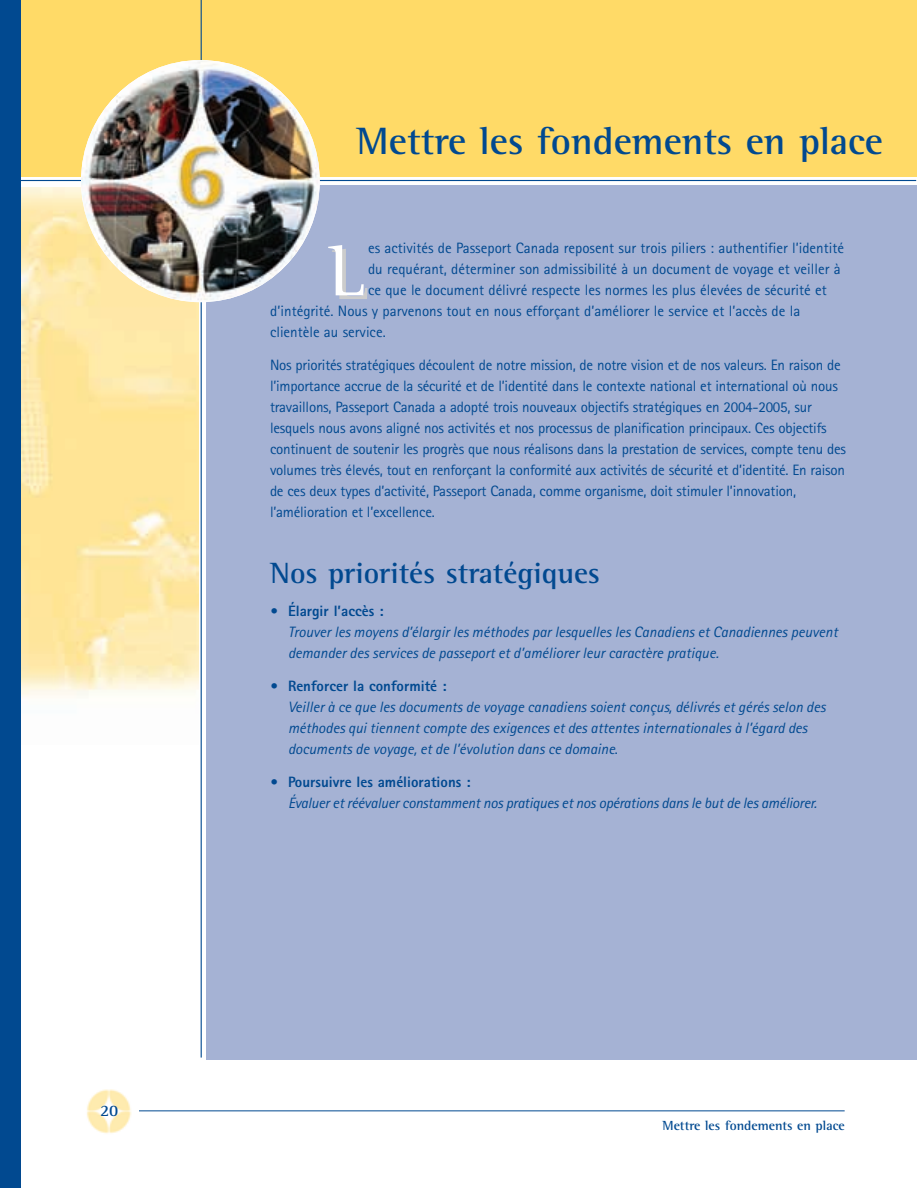
<style>
.page{position:relative;width:918px;height:1188px;background:#fff}
.page>*{position:absolute;margin:0;border:0;box-sizing:border-box;transform-origin:0 0}
.t1{font:74.7px "Rotis Semi Serif";color:#fff}
.t2{font:700 39px "Rotis Semi Serif";color:#014990}
.t3{font:700 30px "Rotis Semi Serif";color:#014990}
.t4{font:700 16.5px "Rotis Serif";color:#014990}
.t5{font:15px/21px "Rotis Sans Serif";letter-spacing:-.015em;color:#014990}
.t6{font:italic 15px/21px "Rotis Sans Serif";color:#014990}
.t7{font:800 15px "Rotis Sans Serif";color:#014990}
.t8{font:700 13.5px "Rotis Semi Serif";color:#014990}
.s1{font-style:normal}
</style>
<div class="page">
<div style="left:8px;top:0;width:909px;height:176px;background:#ffda67"></div>
<hr style="left:8px;top:180px;width:908px;height:1px;background:#014990">
<div style="left:206px;top:185px;width:711px;height:875px;background:#a5b2d4"></div>
<img style="left:20px;top:187px;width:179px;height:557px">
<hr style="left:201px;top:0;width:1px;height:1058px;background:#014990">
<hr style="left:134px;top:1110px;width:711px;height:1px;background:#014990">
<img style="left:87px;top:1089px;width:51px;height:45px">
<div style="left:0;top:0;width:20px;height:1188px;background:#014990"></div>
<img style="left:81px;top:60px;width:239px;height:242px">
<p class="t4" style="left:100px;top:1105px;width:20px">20</p>
<h2 class="t2" style="left:356px;top:127px;width:528px">Mettre les fondements en place</h2>
<h1 class="t1" style="left:328px;top:245px;width:38px">L</h1>
<p class="t5" style="left:368px;top:239px;width:478px">es activités de Passeport Canada reposent sur trois piliers : authentifier l’identité</p>
<p class="t5" style="left:368px;top:260px;width:474px">du requérant, déterminer son admissibilité à un document de voyage et veiller à</p>
<p class="t5" style="left:368px;top:281px;width:460px">ce que le document délivré respecte les normes les plus élevées de sécurité et</p>
<p class="t5" style="left:270px;top:302px;width:531px">d’intégrité. Nous y parvenons tout en nous efforçant d’améliorer le service et l’accès de la</p>
<p class="t5" style="left:270px;top:323px;width:117px">clientèle au service.</p>
<p class="t5" style="left:270px;top:356px;width:578px">Nos priorités stratégiques découlent de notre mission, de notre vision et de nos valeurs. En raison de l’importance accrue de la sécurité et de l’identité dans le contexte national et international où nous travaillons, Passeport Canada a adopté trois nouveaux objectifs stratégiques en 2004-2005, sur lesquels nous avons aligné nos activités et nos processus de planification principaux. Ces objectifs continuent de soutenir les progrès que nous réalisons dans la prestation de services, compte tenu des volumes très élevés, tout en renforçant la conformité aux activités de sécurité et d’identité. En raison de ces deux types d’activité, Passeport Canada, comme organisme, doit stimuler l’innovation, l’amélioration et l’excellence.</p>
<h3 class="t3" style="left:270px;top:563px;width:332px">Nos priorités stratégiques</h3>
<p class="t7" style="left:270px;top:606px;width:115px">• Élargir l’accès :</p>
<p class="t6" style="left:288px;top:623px;width:551px">Trouver les moyens d’élargir les méthodes par lesquelles les Canadiens et Canadiennes peuvent demander des services de passeport et d’améliorer leur caractère pratique.</p>
<p class="t7" style="left:270px;top:681px;width:178px">• Renforcer la conformité :</p>
<p class="t6" style="left:288px;top:698px;width:539px">Veiller à ce que les documents de voyage canadiens soient conçus, délivrés et gérés selon des méthodes qui tiennent compte des exigences et des attentes internationales à l’égard des documents de voyage, et de l’évolution dans ce domaine<span class="s1">.</span></p>
<p class="t7" style="left:270px;top:777px;width:202px">• Poursuivre les améliorations :</p>
<p class="t6" style="left:288px;top:794px;width:530px">Évaluer et réévaluer constamment nos pratiques et nos opérations dans le but de les améliorer.</p>
<p class="t8" style="left:662px;top:1121px;width:184px">Mettre les fondements en place</p>
</div>
